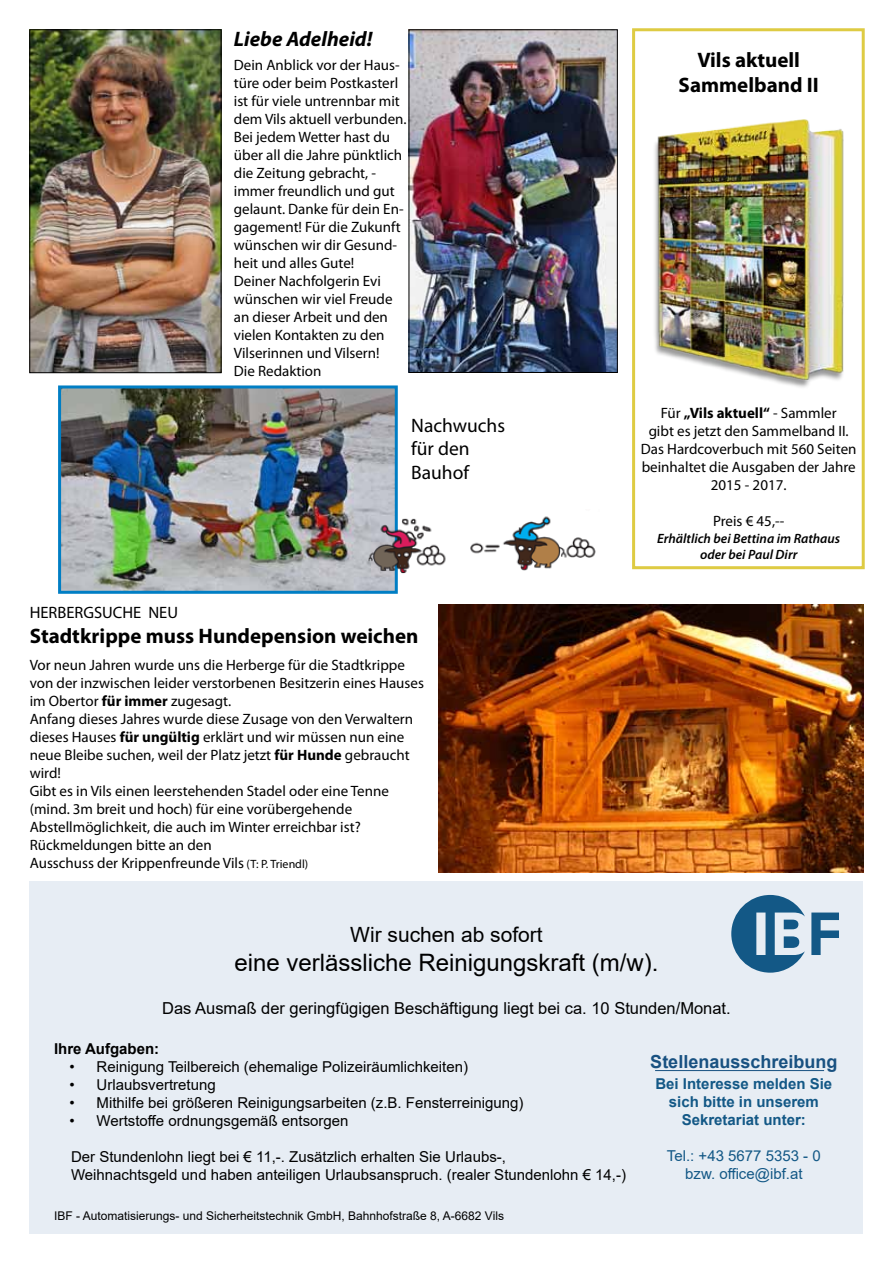
<style>
.page{position:relative;width:893px;height:1263px;background:#fff}
.page>*{position:absolute;margin:0;border:0;box-sizing:border-box;transform-origin:0 0}
.t1{font:24px "Arial";color:#000}
.t2{font:700 21px/25.2px "Myriad Pro";color:#000;text-align:center}
.t3{font:21px "Arial";color:#000}
.t4{font:italic 700 21px "Myriad Pro";color:#000}
.t5{font:19.5px/23.4px "Myriad Pro";color:#000}
.t6{font:700 18px "Arial";color:#185181}
.t7{font:16.5px "Arial";color:#000}
.t8{font:16.5px "Myriad Pro";color:#000}
.t9{font:15px/18px "Myriad Pro";color:#000}
.t10{font:15px/18px "Arial";color:#000}
.t11{font:700 15px/18px "Arial";color:#135886;text-align:center}
.t12{font:15px/18px "Arial";color:#135886;text-align:center}
.t13{font:700 15px "Arial";color:#000}
.t14{font:italic 600 13.5px/16.2px "Myriad Pro";color:#000;text-align:center}
.t15{font:12px "Arial";color:#000}
.s1{font-weight:700}
.s2{font-size:12px}
</style>
<div class="page">
<div style="left:632px;top:28px;width:233px;height:541px;border:3px solid #decb43"></div>
<div style="left:30px;top:881px;width:833px;height:352px;background:#e7edf4"></div>
<svg style="left:731px;top:895px;width:74px;height:78px"></svg>
<svg style="left:811px;top:912px;width:28px;height:43px"></svg>
<hr style="left:655px;top:1070px;width:169px;height:1px;background:#185181">
<img style="left:654px;top:119px;width:190px;height:269px">
<img style="left:31px;top:31px;width:188px;height:340px">
<div style="left:29px;top:29px;width:192px;height:344px;border:1px solid #000"></div>
<img style="left:62px;top:389px;width:332px;height:201px">
<div style="left:58px;top:385px;width:340px;height:209px;border:3px solid #007ec4"></div>
<img style="left:438px;top:604px;width:425px;height:268px">
<img style="left:411px;top:31px;width:205px;height:340px">
<div style="left:409px;top:29px;width:209px;height:344px;border:1px solid #000"></div>
<img style="left:360px;top:509px;width:236px;height:75px">
<h2 class="t4" style="left:234px;top:25px;width:140px">Liebe Adelheid!</h2>
<p class="t9" style="left:234px;top:55px;width:174px">Dein Anblick vor der Haus&shy;türe oder beim Postkasterl ist für viele untrennbar mit dem Vils aktuell verbunden.<br>Bei jedem Wetter hast du über all die Jahre pünktlich die Zeitung gebracht, - immer freundlich und gut gelaunt. Danke für dein En&shy;gagement! Für die Zukunft wünschen wir dir Gesund&shy;heit und alles Gute!<br>Deiner Nachfolgerin Evi wünschen wir viel Freude an dieser Arbeit und den vielen Kontakten zu den<br>Vilserinnen und Vilsern!<br>Die Redaktion</p>
<h3 class="t5" style="left:411px;top:413px;width:95px">Nachwuchs für den<br>Bauhof</h3>
<p class="t8" style="left:30px;top:602px;width:150px">HERBERGSUCHE NEU</p>
<h2 class="t2" style="left:30px;top:622px;width:390px">Stadtkrippe muss Hundepension weichen</h2>
<p class="t9" style="left:30px;top:656px;width:396px">Vor neun Jahren wurde uns die Herberge für die Stadtkrippe von der inzwischen leider verstorbenen Besitzerin eines Hauses im Obertor <span class="s1">für immer</span> zugesagt.<br>Anfang dieses Jahres wurde diese Zusage von den Verwaltern dieses Hauses <span class="s1">für ungültig</span> erklärt und wir müssen nun eine neue Bleibe suchen, weil der Platz jetzt <span class="s1">für Hunde</span> gebraucht wird!<br>Gibt es in Vils einen leerstehenden Stadel oder eine Tenne (mind. 3m breit und hoch) für eine vorübergehende Abstellmöglichkeit, die auch im Winter erreichbar ist?<br>Rückmeldungen bitte an den<br>Ausschuss der Krippenfreunde Vils <span class="s2">(T: P. Triendl)</span></p>
<h2 class="t2" style="left:679px;top:46px;width:142px">Vils aktuell<br>Sammelband II</h2>
<p class="t9" style="left:641px;top:404px;width:217px;text-align:center">Für <span class="s1">„Vils aktuell“</span> - Sammler<br>gibt es jetzt den Sammelband II.<br>Das Hardcoverbuch mit 560 Seiten beinhaltet die Ausgaben der Jahre<br>2015 - 2017.</p>
<p class="t9" style="left:713px;top:512px;width:73px">Preis € 45,--</p>
<p class="t14" style="left:657px;top:530px;width:185px">Erhältlich bei Bettina im Rathaus oder bei Paul Dirr</p>
<h2 class="t3" style="left:350px;top:920px;width:194px">Wir suchen ab sofort</h2>
<h1 class="t1" style="left:234px;top:946px;width:426px">eine verlässliche Reinigungskraft (m/w).</h1>
<p class="t7" style="left:162px;top:997px;width:570px">Das Ausmaß der geringfügigen Beschäftigung liegt bei ca. 10 Stunden/Monat.</p>
<p class="t13" style="left:54px;top:1038px;width:107px">Ihre Aufgaben:</p>
<p class="t10" style="left:70px;top:1057px;width:400px">• Reinigung Teilbereich (ehemalige Polizeiräumlichkeiten)</p>
<p class="t10" style="left:70px;top:1075px;width:148px">• Urlaubsvertretung</p>
<p class="t10" style="left:70px;top:1093px;width:455px">• Mithilfe bei größeren Reinigungsarbeiten (z.B. Fensterreinigung)</p>
<p class="t10" style="left:70px;top:1111px;width:281px">• Wertstoffe ordnungsgemäß entsorgen</p>
<p class="t10" style="left:71px;top:1147px;width:556px">Der Stundenlohn liegt bei € 11,-. Zusätzlich erhalten Sie Urlaubs-,<br>Weihnachtsgeld und haben anteiligen Urlaubsanspruch. (realer Stundenlohn € 14,-)</p>
<p class="t15" style="left:54px;top:1207px;width:451px">IBF - Automatisierungs- und Sicherheitstechnik GmbH, Bahnhofstraße 8, A-6682 Vils</p>
<p class="t6" style="left:650px;top:1048px;width:189px">Stellenausschreibung</p>
<p class="t11" style="left:655px;top:1074px;width:178px">Bei Interesse melden Sie sich bitte in unserem<br>Sekretariat unter:</p>
<p class="t12" style="left:667px;top:1146px;width:155px">Tel.: +43 5677 5353 - 0 bzw. office@ibf.at</p>
</div>
